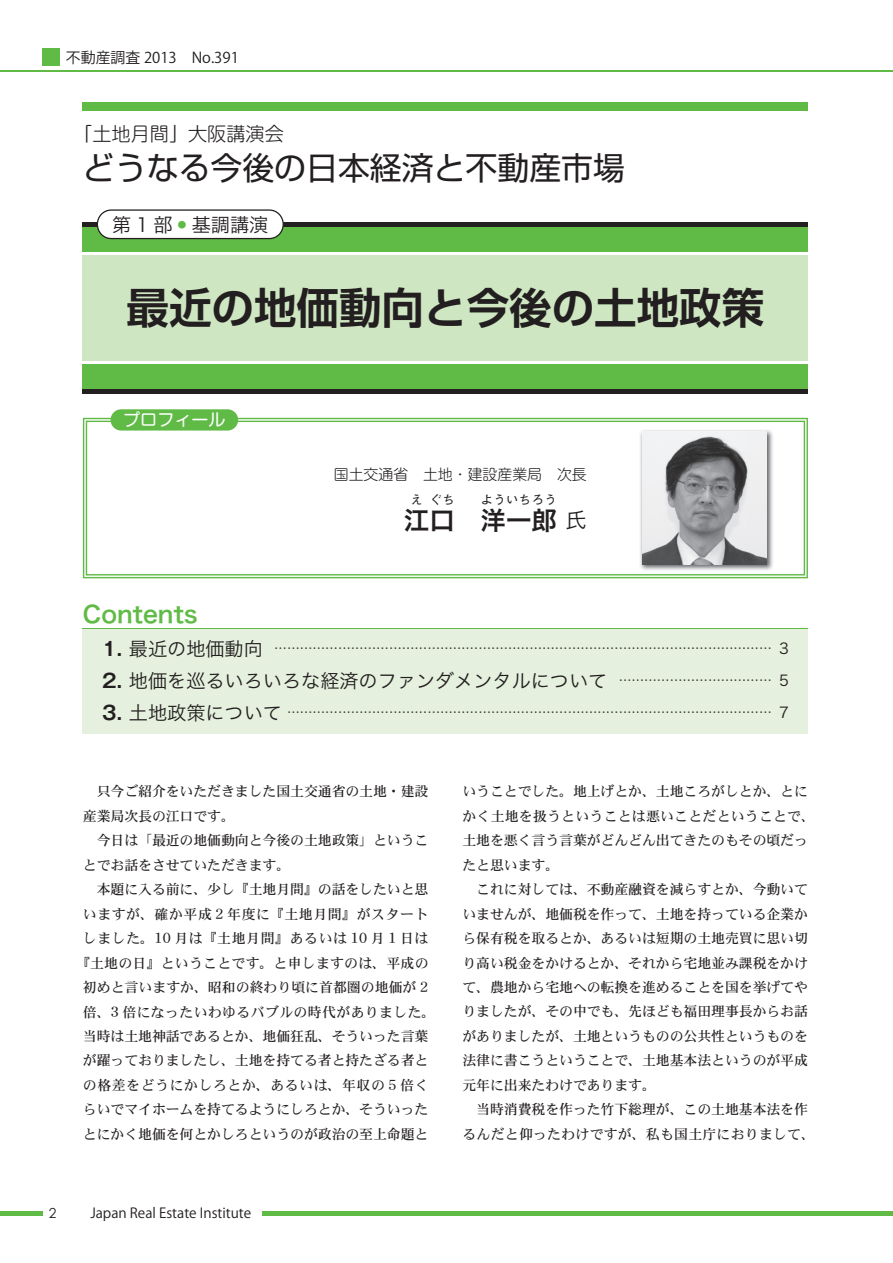
<style>
.page{position:relative;width:893px;height:1263px;background:#fff}
.page>*{position:absolute;margin:0;border:0;box-sizing:border-box;transform-origin:0 0}
.t1{font:700 42.45px "Shin Go Pro De";color:#231f20}
.t2{font:31.95px "Shin Go Pro";color:#231f20}
.t3{font:25.5px "Hira Kaku Pro W6";color:#231f20}
.t4{font:23.4px "Hira Kaku Pro W6";color:#60bb46}
.t5{font:21.3px "Hira Kaku Pro W3";color:#231f20}
.t6{font:19.2px "Hira Kaku Pro W3";color:#231f20}
.t7{font:300 19.2px "Shin M Go Pro";color:#231f20}
.t8{font:16.95px "Shin M Go Pro";color:#fff}
.t9{font:300 14.85px "Shin M Go Pro";color:#231f20}
.t10{font:14.85px "Koz Go Pro";color:#231f20}
.t11{font:13.8px/24.5px "DFHS Mincho W5 WINP RKSJ H";color:#231f20}
.t12{font:13.8px "DFHS Mincho W5 WINP RKSJ H";letter-spacing:.045em;color:#231f20}
.t13{font:13.8px "DFHS Mincho W5 WINP RKSJ H";letter-spacing:.05em;color:#231f20}
.t14{font:13.8px "DFHS Mincho W5 WINP RKSJ H";letter-spacing:.025em;color:#231f20}
.t15{font:13.8px "DFHS Mincho W5 WINP RKSJ H";letter-spacing:.03em;color:#231f20}
.t16{font:13.8px "Koz Go Pro";color:#231f20}
.t17{font:13.8px "Century Gothic";color:#231f20}
.t18{font:12.75px "Hira Kaku Pro W3";color:#231f20}
.t19{font:300 11.7px "Shin Go Pro";letter-spacing:.09em;color:#231f20}
.s1{color:#60bb46}
.s2{font-family:"Gothic MB101 Pro De";font-weight:700;font-size:19.2px}
.s3{font-size:19.2px}
.s4{font-size:14.85px}
.s5{font-family:"Gothic MB101 Pro De";font-weight:700}
.s6{font-size:12.75px}
</style>
<div class="page">
<hr style="left:0;top:1211px;width:43px;height:4px;background:#60bb46">
<hr style="left:262px;top:1211px;width:631px;height:4px;background:#60bb46">
<hr style="left:0;top:70px;width:893px;height:1px;background:#60bb46">
<div style="left:43px;top:49px;width:17px;height:17px;background:#60bb46"></div>
<svg style="left:83px;top:418px;width:725px;height:160px;background:#aada9d"></svg>
<svg style="left:86px;top:421px;width:719px;height:154px"></svg>
<div style="left:111px;top:409px;width:127px;height:22px;background:#60bb46;border-radius:11px"></div>
<div style="left:83px;top:222px;width:725px;height:171px;background:#60bb46"></div>
<div style="left:83px;top:252px;width:725px;height:112px;background:#cee6c1"></div>
<img style="left:639px;top:429px;width:134px;height:142px">
<img style="left:642px;top:432px;width:124px;height:132px">
<hr style="left:83px;top:628px;width:725px;height:2px;background:#60bb46">
<div style="left:83px;top:629px;width:725px;height:41px;background:#e5f1de"></div>
<div style="left:83px;top:661px;width:725px;height:41px;background:#e5f1de"></div>
<div style="left:83px;top:693px;width:725px;height:40px;background:#e5f1de"></div>
<hr style="left:83px;top:361px;width:725px;height:3px;background:#fff">
<hr style="left:83px;top:252px;width:725px;height:2px;background:#fff">
<hr style="left:83px;top:389px;width:725px;height:4px;background:#231f20">
<hr style="left:83px;top:222px;width:725px;height:4px;background:#231f20">
<div style="left:83px;top:102px;width:725px;height:9px;background:#60bb46"></div>
<svg style="left:97px;top:209px;width:187px;height:30px"></svg>
<p class="t10" style="left:66px;top:48px;width:174px">不動産調査 2013　No.391</p>
<h3 class="t7" style="left:73px;top:119px;width:212px">「土地月間」大阪講演会</h3>
<h2 class="t2" style="left:83px;top:142px;width:544px">どうなる今後の日本経済と不動産市場</h2>
<h3 class="t6" style="left:112px;top:207px;width:158px">第 1 部<span class="s1">•</span>基調講演</h3>
<h1 class="t1" style="left:126px;top:273px;width:639px">最近の地価動向と今後の土地政策</h1>
<p class="t8" style="left:123px;top:406px;width:104px">プロフィール</p>
<p class="t9" style="left:334px;top:462px;width:254px">国土交通省　土地・建設産業局　次長</p>
<h3 class="t3" style="left:404px;top:497px;width:53px">江口</h3>
<p class="t19" style="left:411px;top:489px;width:13px">え</p>
<p class="t19" style="left:430px;top:489px;width:26px">ぐち</p>
<p class="t19" style="left:481px;top:489px;width:77px">よういちろう</p>
<h3 class="t3" style="left:480px;top:497px;width:78px">洋一郎</h3>
<h3 class="t5" style="left:566px;top:501px;width:23px">氏</h3>
<h3 class="t4" style="left:83px;top:593px;width:116px">Contents</h3>
<p class="t18" style="left:102px;top:637px;width:688px"><span class="s2">1.</span> <span class="s3">最近の地価動向</span> ……………………………………………………………………………………………………… <span class="s4">3</span></p>
<h3 class="t6" style="left:102px;top:663px;width:688px"><span class="s5">2.</span> 地価を巡るいろいろな経済のファンダメンタルについて <span class="s6">………………………………</span> <span class="s4">5</span></h3>
<p class="t18" style="left:102px;top:701px;width:688px"><span class="s2">3.</span> <span class="s3">土地政策について</span> …………………………………………………………………………………………………… <span class="s4">7</span></p>
<p class="t11" style="left:83px;top:779px;width:347px">　只今ご紹介をいただきました国土交通省の土地・建設</p>
<p class="t11" style="left:83px;top:804px;width:154px">産業局次長の江口です。</p>
<p class="t11" style="left:83px;top:828px;width:347px">　今日は「最近の地価動向と今後の土地政策」というこ</p>
<p class="t11" style="left:83px;top:853px;width:209px">とでお話をさせていただきます。</p>
<p class="t11" style="left:83px;top:877px;width:347px">　本題に入る前に、少し『土地月間』の話をしたいと思</p>
<p class="t12" style="left:83px;top:907px;width:347px">いますが、確か平成 2 年度に『土地月間』がスタート</p>
<p class="t13" style="left:83px;top:931px;width:347px">しました。10 月は『土地月間』あるいは 10 月 1 日は</p>
<p class="t14" style="left:76px;top:956px;width:354px">『土地の日』ということです。と申しますのは、平成の</p>
<p class="t11" style="left:83px;top:975px;width:347px">初めと言いますか、昭和の終わり頃に首都圏の地価が 2</p>
<p class="t15" style="left:83px;top:1005px;width:354px">倍、3 倍になったいわゆるバブルの時代がありました。</p>
<p class="t11" style="left:83px;top:1024px;width:347px">当時は土地神話であるとか、地価狂乱、そういった言葉</p>
<p class="t11" style="left:83px;top:1048px;width:347px">が躍っておりましたし、土地を持てる者と持たざる者と</p>
<p class="t12" style="left:83px;top:1078px;width:347px">の格差をどうにかしろとか、あるいは、年収の 5 倍く</p>
<p class="t11" style="left:83px;top:1097px;width:347px">らいでマイホームを持てるようにしろとか、そういった</p>
<p class="t11" style="left:83px;top:1121px;width:347px">とにかく地価を何とかしろというのが政治の至上命題と</p>
<p class="t17" style="left:49px;top:1203px;width:9px">2</p>
<p class="t16" style="left:90px;top:1204px;width:162px">Japan Real Estate Institute</p>
<p class="t11" style="left:462px;top:779px;width:354px">いうことでした。地上げとか、土地ころがしとか、とにかく土地を扱うということは悪いことだということで、土地を悪く言う言葉がどんどん出てきたのもその頃だったと思います。<br>　これに対しては、不動産融資を減らすとか、今動いていませんが、地価税を作って、土地を持っている企業から保有税を取るとか、あるいは短期の土地売買に思い切り高い税金をかけるとか、それから宅地並み課税をかけて、農地から宅地への転換を進めることを国を挙げてやりましたが、その中でも、先ほども福田理事長からお話がありましたが、土地というものの公共性というものを法律に書こうということで、土地基本法というのが平成元年に出来たわけであります。<br>　当時消費税を作った竹下総理が、この土地基本法を作るんだと仰ったわけですが、私も国土庁におりまして、</p>
</div>
